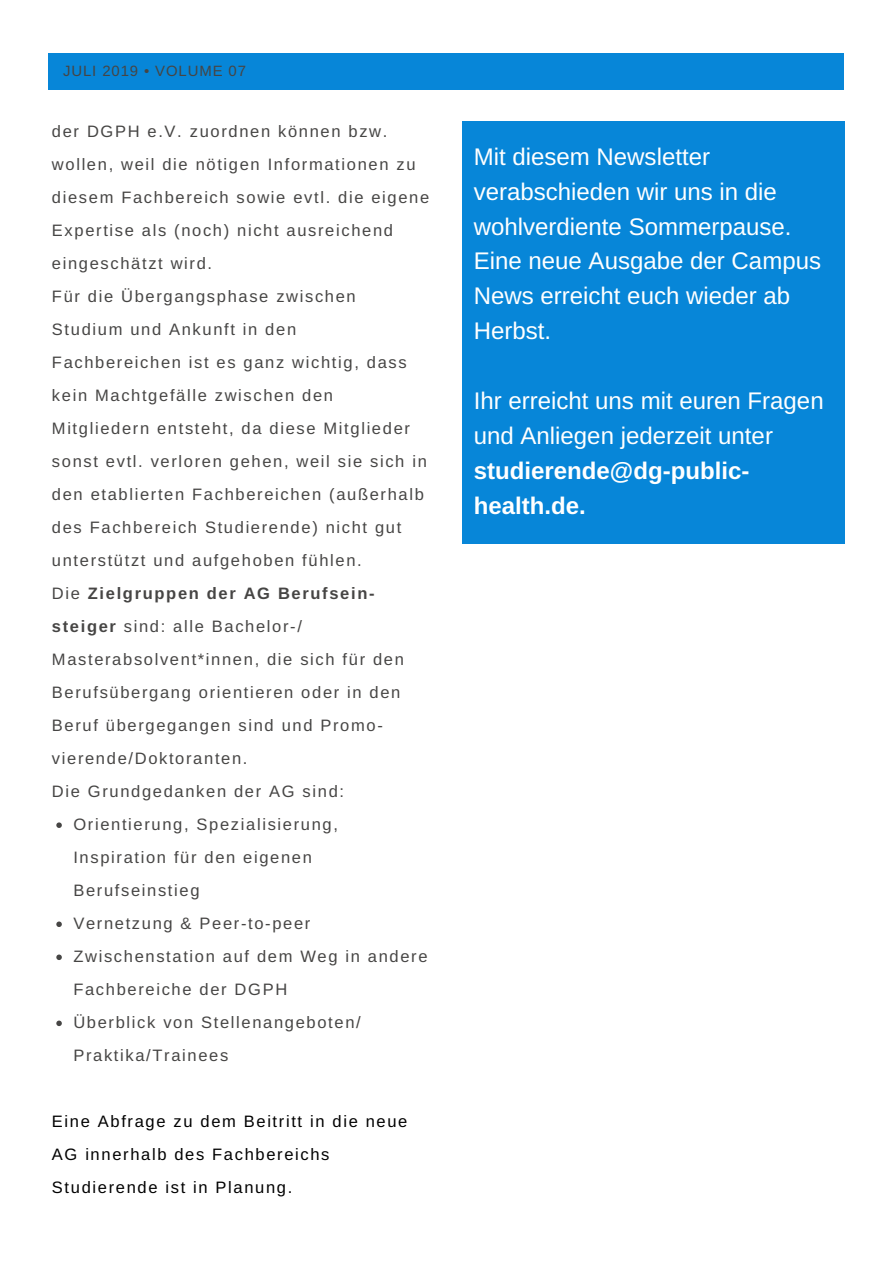
<style>
.page{position:relative;width:894px;height:1264px;background:#fff}
.page>*{position:absolute;margin:0;border:0;box-sizing:border-box;transform-origin:0 0}
.t1{font:24px/35px "Arimo";color:#fff}
.t2{font:700 24px/35px "Arimo";color:#fff}
.t3{font:16.5px "Arimo";letter-spacing:.1em;color:#464544}
.t4{font:16.5px/33px "Arimo";letter-spacing:.1em;color:#000}
.t5{font:700 16.5px "Arimo";letter-spacing:.1em;color:#464544}
.t6{font:14.85px "Arimo";letter-spacing:.06em;color:#464544}
.s1{font-weight:400}
.s2{font-weight:700}
</style>
<div class="page">
<div style="left:48px;top:53px;width:795px;height:36px;background:#0786d8"></div>
<svg style="left:56px;top:822px;width:6px;height:6px"></svg>
<svg style="left:56px;top:921px;width:6px;height:6px"></svg>
<svg style="left:56px;top:954px;width:6px;height:6px"></svg>
<svg style="left:56px;top:1020px;width:6px;height:6px"></svg>
<div style="left:462px;top:121px;width:382px;height:422px;background:#0786d8"></div>
<p class="t6" style="left:63px;top:63px;width:184px">JULI 2019 • VOLUME 07</p>
<p class="t3" style="left:52px;top:122px;width:337px">der DGPH e.V. zuordnen können bzw.</p>
<p class="t3" style="left:52px;top:155px;width:365px">wollen, weil die nötigen Informationen zu</p>
<p class="t3" style="left:52px;top:188px;width:379px">diesem Fachbereich sowie evtl. die eigene</p>
<p class="t3" style="left:52px;top:221px;width:342px">Expertise als (noch) nicht ausreichend</p>
<p class="t3" style="left:52px;top:254px;width:162px">eingeschätzt wird.</p>
<p class="t3" style="left:52px;top:287px;width:305px">Für die Übergangsphase zwischen</p>
<p class="t3" style="left:52px;top:320px;width:246px">Studium und Ankunft in den</p>
<p class="t3" style="left:52px;top:353px;width:356px">Fachbereichen ist es ganz wichtig, dass</p>
<p class="t3" style="left:52px;top:386px;width:282px">kein Machtgefälle zwischen den</p>
<p class="t3" style="left:52px;top:419px;width:359px">Mitgliedern entsteht, da diese Mitglieder</p>
<p class="t3" style="left:52px;top:452px;width:376px">sonst evtl. verloren gehen, weil sie sich in</p>
<p class="t3" style="left:52px;top:485px;width:373px">den etablierten Fachbereichen (außerhalb</p>
<p class="t3" style="left:52px;top:518px;width:351px">des Fachbereich Studierende) nicht gut</p>
<p class="t3" style="left:52px;top:551px;width:311px">unterstützt und aufgehoben fühlen.</p>
<p class="t5" style="left:52px;top:584px;width:324px"><span class="s1">Die</span> Zielgruppen der AG Berufsein-</p>
<p class="t3" style="left:52px;top:617px;width:251px"><span class="s2">steiger</span> sind: alle Bachelor-/</p>
<p class="t3" style="left:52px;top:650px;width:353px">Masterabsolvent*innen, die sich für den</p>
<p class="t3" style="left:52px;top:683px;width:350px">Berufsübergang orientieren oder in den</p>
<p class="t3" style="left:52px;top:716px;width:332px">Beruf übergegangen sind und Promo-</p>
<p class="t3" style="left:52px;top:749px;width:197px">vierende/Doktoranten.</p>
<p class="t3" style="left:52px;top:782px;width:293px">Die Grundgedanken der AG sind:</p>
<p class="t3" style="left:73px;top:815px;width:266px">Orientierung, Spezialisierung,</p>
<p class="t3" style="left:73px;top:848px;width:240px">Inspiration für den eigenen</p>
<p class="t3" style="left:73px;top:881px;width:128px">Berufseinstieg</p>
<p class="t3" style="left:73px;top:914px;width:238px">Vernetzung &amp; Peer-to-peer</p>
<p class="t3" style="left:73px;top:947px;width:355px">Zwischenstation auf dem Weg in andere</p>
<p class="t3" style="left:73px;top:980px;width:215px">Fachbereiche der DGPH</p>
<p class="t3" style="left:73px;top:1013px;width:289px">Überblick von Stellenangeboten/</p>
<p class="t3" style="left:73px;top:1046px;width:156px">Praktika/Trainees</p>
<p class="t4" style="left:52px;top:1105px;width:357px">Eine Abfrage zu dem Beitritt in die neue<br>AG innerhalb des Fachbereichs<br>Studierende ist in Planung.</p>
<h1 class="t1" style="left:473px;top:139px;width:349px">Mit diesem Newsletter verabschieden wir uns in die wohlverdiente Sommerpause.<br>Eine neue Ausgabe der Campus<br>News erreicht euch wieder ab<br>Herbst.</h1>
<h1 class="t1" style="left:473px;top:383px;width:351px">Ihr erreicht uns mit euren Fragen und Anliegen jederzeit unter</h1>
<h1 class="t2" style="left:473px;top:453px;width:277px">studierende@dg-public&shy;health.de.</h1>
</div>
